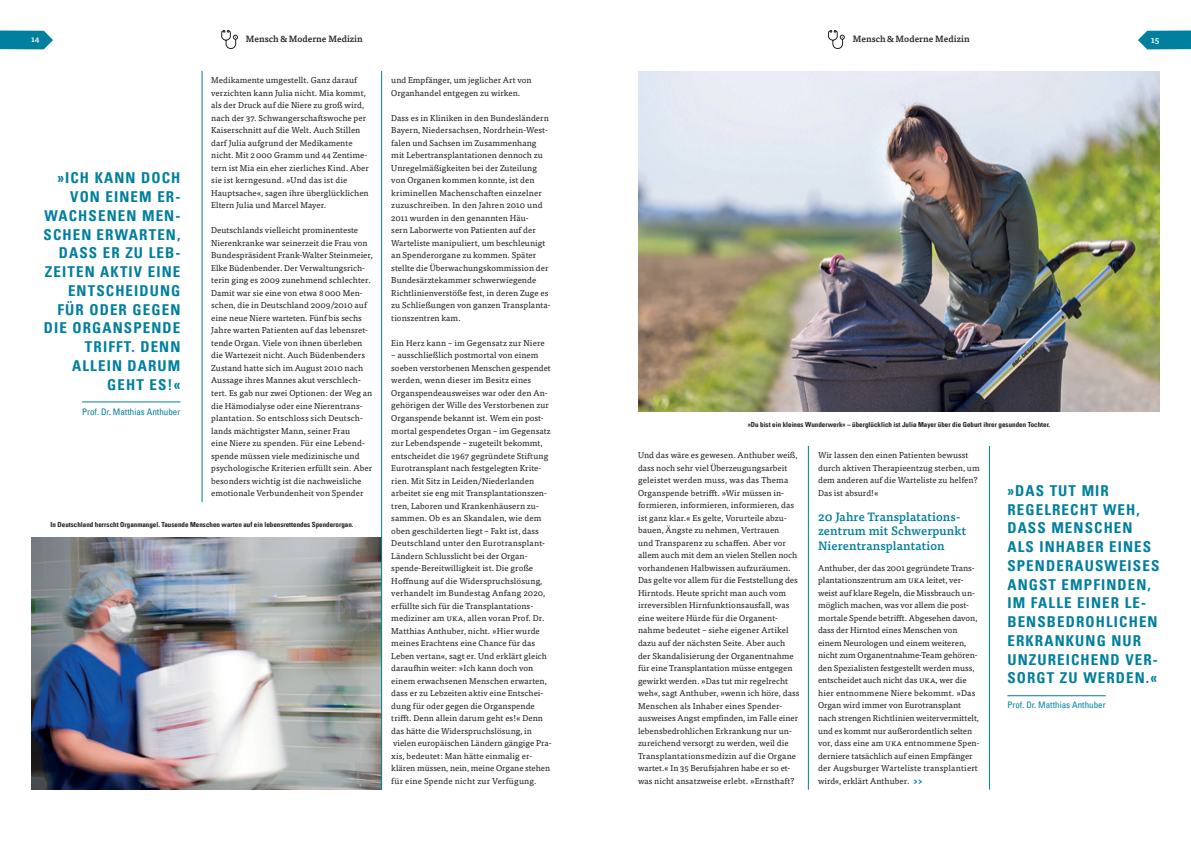
<style>
.page{position:relative;width:1191px;height:842px;background:#fff}
.page>*{position:absolute;margin:0;border:0;box-sizing:border-box;transform-origin:0 0}
.t1{font:15px/18.8px "Univers Com 67 Bold Cond";letter-spacing:.075em;color:#007f9e;text-align:right}
.t2{font:500 12px/14.5px "Tisa OT";letter-spacing:.01em;color:#007f9e}
.t3{font:condensed 9px "Univers Com 57";color:#007f9e}
.t4{font:500 9px "Tisa OT";color:#231f20}
.t5{font:500 9px "Tisa OT";color:#fff}
.t6{font:8.5px/12.5px "Tisa OT";letter-spacing:.005em;color:#231f20}
.t7{font:500 8.2px "Tisa OT";color:#fff}
.t8{font:7px "Univers Com 67 Bold Cond";color:#231f20}
.s1{font-weight:700;color:#007f9e}
</style>
<div class="page">
<img style="left:638px;top:71px;width:521px;height:340px">
<img style="left:31px;top:538px;width:350px;height:252px">
<svg style="left:1138px;top:31px;width:53px;height:18px"></svg>
<svg style="left:828px;top:30px;width:16px;height:19px"></svg>
<svg style="left:221px;top:30px;width:17px;height:19px"></svg>
<svg style="left:0;top:31px;width:53px;height:18px"></svg>
<hr style="left:381px;top:71px;width:1px;height:718px;background:#007f9e">
<hr style="left:808px;top:446px;width:1px;height:344px;background:#007f9e">
<hr style="left:989px;top:446px;width:1px;height:343px;background:#007f9e">
<hr style="left:201px;top:71px;width:1px;height:431px;background:#007f9e">
<hr style="left:82px;top:402px;width:98px;height:1px;background:#007f9e">
<hr style="left:1007px;top:695px;width:98px;height:1px;background:#007f9e">
<p class="t7" style="left:31px;top:34px;width:10px">14</p>
<p class="t4" style="left:246px;top:33px;width:118px">Mensch&amp;Moderne Medizin</p>
<p class="t4" style="left:852px;top:33px;width:118px">Mensch&amp;Moderne Medizin</p>
<p class="t5" style="left:1150px;top:34px;width:10px">15</p>
<p class="t6" style="left:211px;top:74px;width:159px">Medikamente umgestellt. Ganz darauf verzichten kann Julia nicht. Mia kommt, als der Druck auf die Niere zu groß wird, nach der 37. Schwangerschaftswoche per Kaiserschnitt auf die Welt. Auch Stillen darf Julia aufgrund der Medikamente nicht. Mit 2000 Gramm und 44 Zentime&shy;tern ist Mia ein eher zierliches Kind. Aber sie ist kerngesund. »Und das ist die Hauptsache«, sagen ihre überglücklichen Eltern Julia und Marcel Mayer.</p>
<p class="t6" style="left:211px;top:224px;width:163px">Deutschlands vielleicht prominenteste Nierenkranke war seinerzeit die Frau von Bundespräsident Frank-Walter Steinmeier, Elke Büdenbender. Der Verwaltungsrich&shy;terin ging es 2009 zunehmend schlechter.<br>Damit war sie eine von etwa 8000 Men&shy;schen, die in Deutschland 2009/2010 auf eine neue Niere warteten. Fünf bis sechs Jahre warten Patienten auf das lebensret&shy;tende Organ. Viele von ihnen überleben die Wartezeit nicht. Auch Büdenbenders Zustand hatte sich im August 2010 nach Aussage ihres Mannes akut verschlech&shy;tert. Es gab nur zwei Optionen: der Weg an die Hämodialyse oder eine Nierentrans&shy;plantation. So entschloss sich Deutsch&shy;lands mächtigster Mann, seiner Frau<br>eine Niere zu spenden. Für eine Lebend&shy;spende müssen viele medizinische und psychologische Kriterien erfüllt sein. Aber besonders wichtig ist die nachweisliche emotionale Verbundenheit von Spender</p>
<p class="t6" style="left:391px;top:74px;width:142px">und Empfänger, um jeglicher Art von<br>Organhandel entgegen zu wirken.</p>
<p class="t6" style="left:391px;top:112px;width:161px">Dass es in Kliniken in den Bundesländern Bayern, Niedersachsen, Nordrhein-West&shy;falen und Sachsen im Zusammenhang mit Lebertransplantationen dennoch zu Unregelmäßigkeiten bei der Zuteilung von Organen kommen konnte, ist den kriminellen Machenschaften einzelner zuzuschreiben. In den Jahren 2010 und 2011 wurden in den genannten Häu-<br>sern Laborwerte von Patienten auf der Warteliste manipuliert, um beschleunigt an Spenderorgane zu kommen. Später stellte die Überwachungskommission der Bundesärztekammer schwerwiegende Richtlinienverstöße fest, in deren Zuge es zu Schließungen von ganzen Transplanta&shy;tionszentren kam.</p>
<p class="t6" style="left:391px;top:337px;width:155px">Ein Herz kann – im Gegensatz zur Niere</p>
<p class="t6" style="left:391px;top:349px;width:162px">– ausschließlich postmortal von einem soeben verstorbenen Menschen gespendet werden, wenn dieser im Besitz eines Organspendeausweises war oder den An&shy;gehörigen der Wille des Verstorbenen zur Organspende bekannt ist. Wem ein post&shy;mortal gespendetes Organ – im Gegensatz zur Lebendspende – zugeteilt bekommt, entscheidet die 1967 gegründete Stiftung Eurotransplant nach festgelegten Krite&shy;rien. Mit Sitz in Leiden/Niederlanden arbeitet sie eng mit Transplantationszen&shy;tren, Laboren und Krankenhäusern zu&shy;sammen. Ob es an Skandalen, wie dem oben geschilderten liegt – Fakt ist, dass Deutschland unter den Eurotransplant-Ländern Schlusslicht bei der Organ&shy;spende-Bereitwilligkeit ist. Die große Hoffnung auf die Widerspruchslösung, verhandelt im Bundestag Anfang 2020, erfüllte sich für die Transplantations&shy;mediziner am uka, allen voran Prof. Dr.<br>Matthias Anthuber, nicht. »Hier wurde meines Erachtens eine Chance für das Leben vertan«, sagt er. Und erklärt gleich daraufhin weiter: »Ich kann doch von einem erwachsenen Menschen erwarten, dass er zu Lebzeiten aktiv eine Entschei&shy;dung für oder gegen die Organspende trifft. Denn allein darum geht es!« Denn das hätte die Widerspruchslösung, in vielen europäischen Ländern gängige Pra&shy;xis, bedeutet: Man hätte einmalig er&shy;klären müssen, nein, meine Organe stehen für eine Spende nicht zur Verfügung.</p>
<h1 class="t1" style="left:44px;top:169px;width:138px">»ICH KANN DOCH<br>VON EINEM ER-<br>WACHSENEN MEN-<br>SCHEN ERWARTEN,<br>DASS ER ZU LEB-<br>ZEITEN AKTIV EINE<br>ENTSCHEIDUNG<br>FÜR ODER GEGEN<br>DIE ORGANSPENDE<br>TRIFFT. DENN<br>ALLEIN DARUM<br>GEHT ES!«</h1>
<p class="t3" style="left:82px;top:406px;width:100px">Prof. Dr. Matthias Anthuber</p>
<p class="t8" style="left:747px;top:420px;width:304px">»Du bist ein kleines Wunderwerk« – überglücklich ist Julia Mayer über die Geburt ihrer gesunden Tochter.</p>
<p class="t6" style="left:638px;top:449px;width:163px">Und das wäre es gewesen. Anthuber weiß, dass noch sehr viel Überzeugungsarbeit geleistet werden muss, was das Thema Organspende betrifft. »Wir müssen in&shy;formieren, informieren, informieren, das ist ganz klar.« Es gelte, Vorurteile abzu&shy;bauen, Ängste zu nehmen, Vertrauen<br>und Transparenz zu schaffen. Aber vor allem auch mit dem an vielen Stellen noch vorhandenen Halbwissen aufzuräumen.<br>Das gelte vor allem für die Feststellung des Hirntods. Heute spricht man auch vom irreversiblen Hirnfunktionsausfall, was eine weitere Hürde für die Organent&shy;nahme bedeutet – siehe eigener Artikel dazu auf der nächsten Seite. Aber auch der Skandalisierung der Organentnahme für eine Transplantation müsse entgegen gewirkt werden. »Das tut mir regelrecht weh«, sagt Anthuber, »wenn ich höre, dass Menschen als Inhaber eines Spender&shy;ausweises Angst empfinden, im Falle einer lebensbedrohlichen Erkrankung nur un&shy;zureichend versorgt zu werden, weil die Transplantationsmedizin auf die Organe wartet.« In 35 Berufsjahren habe er so et&shy;was nicht ansatzweise erlebt. »Ernsthaft?</p>
<p class="t6" style="left:818px;top:449px;width:163px">Wir lassen den einen Patienten bewusst durch aktiven Therapieentzug sterben, um dem anderen auf die Warteliste zu helfen?<br>Das ist absurd!«</p>
<h2 class="t2" style="left:818px;top:510px;width:150px">20 Jahre Transplatations&shy;zentrum mit Schwerpunkt<br>Nierentransplantation</h2>
<p class="t6" style="left:818px;top:562px;width:163px">Anthuber, der das 2001 gegründete Trans&shy;plantationszentrum am uka leitet, ver&shy;weist auf klare Regeln, die Missbrauch un&shy;möglich machen, was vor allem die post&shy;mortale Spende betrifft. Abgesehen davon, dass der Hirntod eines Menschen von einem Neurologen und einem weiteren, nicht zum Organentnahme-Team gehören&shy;den Spezialisten festgestellt werden muss, entscheidet auch nicht das uka, wer die hier entnommene Niere bekommt. »Das Organ wird immer von Eurotransplant nach strengen Richtlinien weitervermittelt, und es kommt nur außerordentlich selten vor, dass eine am uka entnommene Spen&shy;derniere tatsächlich auf einen Empfänger der Augsburger Warteliste transplantiert wird«, erklärt Anthuber. <span class="s1">&gt;&gt;</span></p>
<h1 class="t1" style="left:1007px;top:481px;width:153px;text-align:left">»DAS TUT MIR<br>REGELRECHT WEH,<br>DASS MENSCHEN<br>ALS INHABER EINES<br>SPENDERAUSWEISES<br>ANGST EMPFINDEN,<br>IM FALLE EINER LE-<br>BENSBEDROHLICHEN<br>ERKRANKUNG NUR<br>UNZUREICHEND VER-<br>SORGT ZU WERDEN.«</h1>
<p class="t3" style="left:1007px;top:699px;width:100px">Prof. Dr. Matthias Anthuber</p>
<p class="t8" style="left:51px;top:520px;width:304px">In Deutschland herrscht Organmangel. Tausende Menschen warten auf ein lebensrettendes Spenderorgan.</p>
</div>
